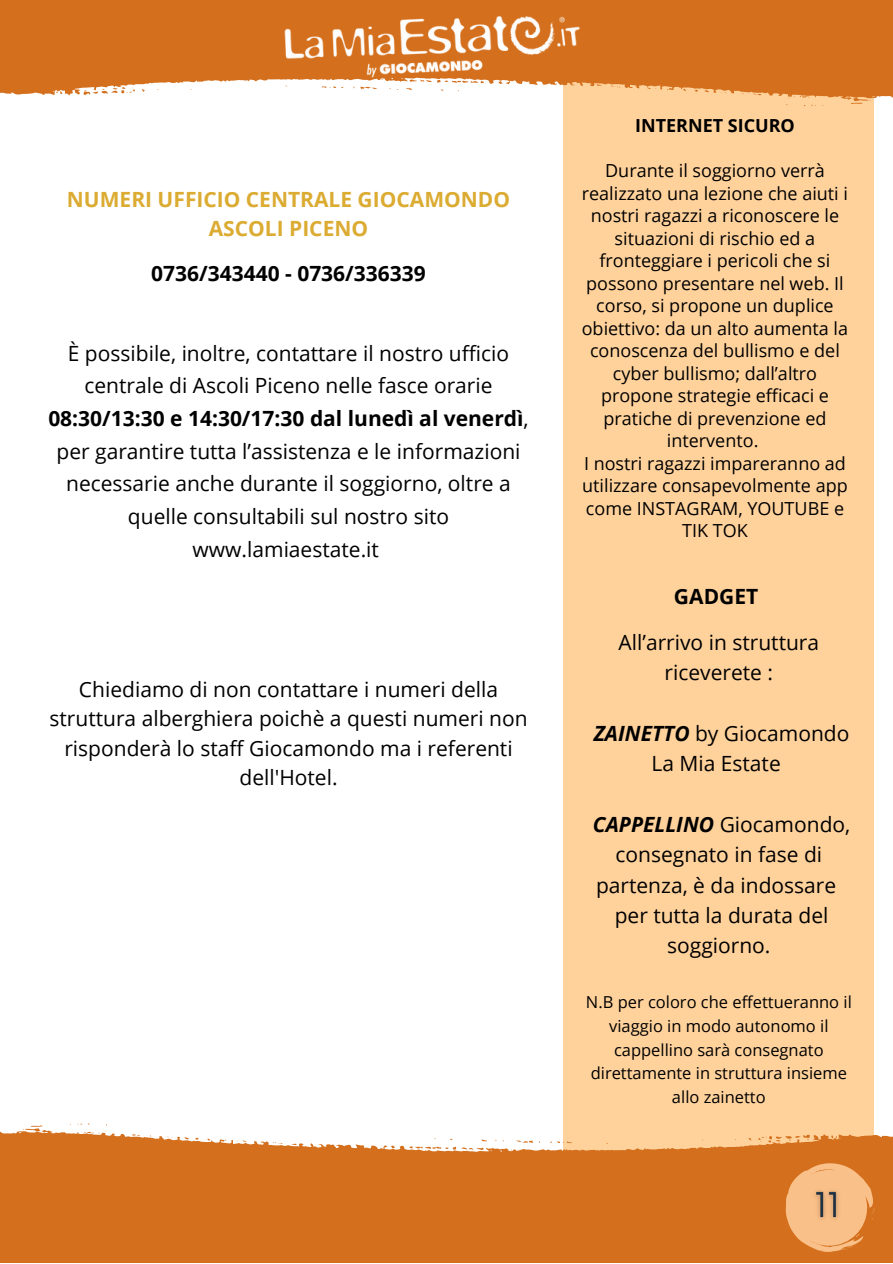
<style>
.page{position:relative;width:893px;height:1264px;background:#fff}
.page>*{position:absolute;margin:0;border:0;box-sizing:border-box;transform-origin:0 0}
.t1{font:21px/32.5px "Open Sans";color:#000;text-align:center}
.t2{font:700 21px/29.2px "Open Sans";color:#dbab32;text-align:center}
.t3{font:700 21px "Open Sans";color:#000}
.t4{font:18px/22.5px "Open Sans";color:#000;text-align:center}
.t5{font:700 18px "Open Sans";color:#000}
.t6{font:16.5px/23.5px "Open Sans";color:#000;text-align:center}
.s1{font-weight:700}
.s2{font-weight:700;font-style:italic}
</style>
<div class="page">
<div style="left:563px;top:67px;width:310px;height:1095px;background:#ffd29c"></div>
<svg style="left:0;top:1129px;width:892px;height:133px;fill:#d4701d"></svg>
<svg style="left:383px;top:1145px;width:12px;height:3px"></svg>
<svg style="left:291px;top:1143px;width:6px;height:2px"></svg>
<svg style="left:132px;top:1133px;width:8px;height:2px"></svg>
<svg style="left:831px;top:1135px;width:6px;height:4px"></svg>
<svg style="left:516px;top:1139px;width:24px;height:3px"></svg>
<svg style="left:22px;top:1125px;width:21px;height:7px"></svg>
<svg style="left:409px;top:1138px;width:78px;height:12px"></svg>
<svg style="left:273px;top:1142px;width:9px;height:2px"></svg>
<svg style="left:237px;top:1139px;width:9px;height:3px"></svg>
<svg style="left:550px;top:1141px;width:21px;height:2px"></svg>
<svg style="left:77px;top:1123px;width:30px;height:10px"></svg>
<svg style="left:758px;top:1134px;width:51px;height:8px"></svg>
<svg style="left:0;top:0;width:892px;height:100px;fill:#d4701d"></svg>
<svg style="left:498px;top:82px;width:12px;height:2px"></svg>
<svg style="left:694px;top:90px;width:4px;height:3px"></svg>
<svg style="left:596px;top:84px;width:6px;height:2px"></svg>
<svg style="left:753px;top:93px;width:8px;height:3px"></svg>
<svg style="left:56px;top:90px;width:6px;height:4px"></svg>
<svg style="left:353px;top:86px;width:24px;height:4px"></svg>
<svg style="left:850px;top:98px;width:20px;height:6px"></svg>
<svg style="left:406px;top:82px;width:78px;height:9px"></svg>
<svg style="left:610px;top:85px;width:10px;height:3px"></svg>
<svg style="left:647px;top:87px;width:9px;height:3px"></svg>
<svg style="left:322px;top:86px;width:21px;height:2px"></svg>
<svg style="left:786px;top:96px;width:29px;height:10px"></svg>
<svg style="left:84px;top:87px;width:51px;height:8px"></svg>
<img style="left:267px;top:13px;width:360px;height:69px">
<svg style="left:785px;top:1163px;width:89px;height:88px"></svg>
<img style="left:805px;top:1178px;width:44px;height:60px">
<p class="t2" style="left:67px;top:184px;width:444px">NUMERI UFFICIO CENTRALE GIOCAMONDO<br>ASCOLI PICENO</p>
<p class="t3" style="left:151px;top:258px;width:276px">0736/343440 - 0736/336339</p>
<p class="t1" style="left:48px;top:336px;width:482px">È possibile, inoltre, contattare il nostro ufficio centrale di Ascoli Piceno nelle fasce orarie <span class="s1">08:30/13:30 e 14:30/17:30 dal lunedì al venerdì</span>, per garantire tutta l’assistenza e le informazioni necessarie anche durante il soggiorno, oltre a quelle consultabili sul nostro sito www.lamiaestate.it</p>
<p class="t1" style="left:49px;top:674px;width:479px;line-height:29.2px">Chiediamo di non contattare i numeri della struttura alberghiera poichè a questi numeri non risponderà lo staff Giocamondo ma i referenti dell'Hotel.</p>
<p class="t5" style="left:635px;top:113px;width:161px">INTERNET SICURO</p>
<p class="t4" style="left:581px;top:159px;width:268px">Durante il soggiorno verrà realizzato una lezione che aiuti i nostri ragazzi a riconoscere le situazioni di rischio ed a fronteggiare i pericoli che si possono presentare nel web. Il corso, si propone un duplice obiettivo: da un alto aumenta la conoscenza del bullismo e del cyber bullismo; dall’altro propone strategie efficaci e pratiche di prevenzione ed intervento.</p>
<p class="t4" style="left:582px;top:451px;width:267px">I nostri ragazzi impareranno ad utilizzare consapevolmente app come INSTAGRAM, YOUTUBE e<br>TIK TOK</p>
<p class="t3" style="left:674px;top:581px;width:86px">GADGET</p>
<p class="t1" style="left:618px;top:626px;width:202px;line-height:30.3px">All’arrivo in struttura riceverete :</p>
<p class="t1" style="left:593px;top:717px;width:257px;line-height:30.3px"><span class="s2">ZAINETTO</span> by Giocamondo<br>La Mia Estate</p>
<p class="t1" style="left:592px;top:808px;width:259px;line-height:30.3px"><span class="s2">CAPPELLINO</span> Giocamondo, consegnato in fase di partenza, è da indossare per tutta la durata del soggiorno.</p>
<p class="t6" style="left:586px;top:990px;width:267px">N.B per coloro che effettueranno il viaggio in modo autonomo il cappellino sarà consegnato direttamente in struttura insieme allo zainetto</p>
</div>
